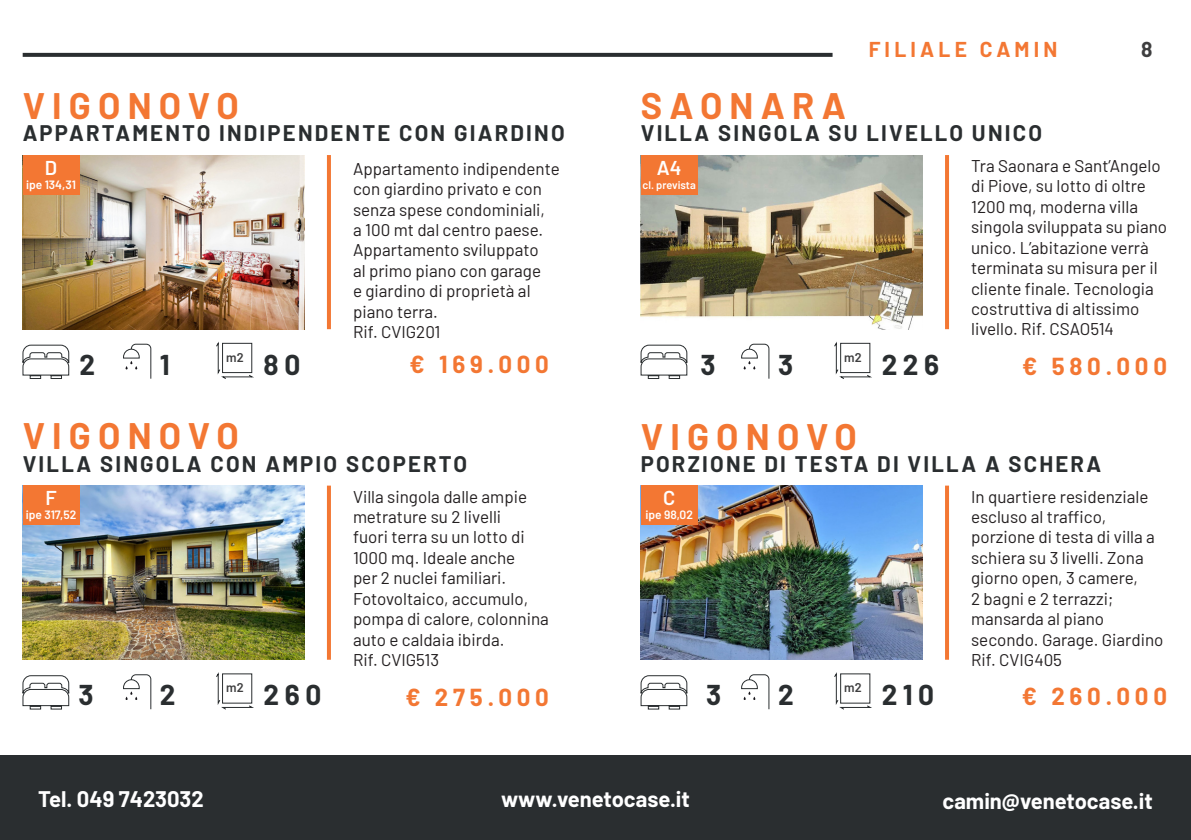
<style>
.page{position:relative;width:1191px;height:840px;background:#fff}
.page>*{position:absolute;margin:0;border:0;box-sizing:border-box;transform-origin:0 0}
.t1{font:700 36px "Barlow";letter-spacing:.2em;color:#f37733}
.t2{font:700 28px "Barlow";letter-spacing:.2em;color:#2a2e30}
.t3{font:700 24px "Barlow";letter-spacing:.2em;color:#f37733}
.t4{font:700 22px "Barlow";letter-spacing:.1em;color:#2a2e30}
.t5{font:700 22px "Barlow";color:#fff}
.t6{font:700 21px "Barlow";letter-spacing:.2em;color:#f37733}
.t7{font:700 21px "Barlow";color:#3e3e3f}
.t8{font:600 20px "Barlow";color:#fff}
.t9{font:17px/20.4px "Barlow";color:#231f20}
.t10{font:600 12.6px "Barlow";color:#3e3e3f}
.t11{font:600 12px "Barlow";color:#fff}
.t12{font:600 11px "Barlow";color:#fff}
</style>
<div class="page">
<svg style="left:23px;top:53px;width:809px;height:4px;background:#303436"></svg>
<div style="left:0;top:755px;width:1191px;height:84px;background:#2a2e30"></div>
<hr style="left:945px;top:485px;width:4px;height:174px;background:#f37733">
<svg style="left:834px;top:672px;width:38px;height:38px"></svg>
<svg style="left:741px;top:674px;width:29px;height:35px"></svg>
<svg style="left:640px;top:675px;width:47px;height:35px"></svg>
<svg style="left:216px;top:672px;width:38px;height:38px"></svg>
<svg style="left:123px;top:674px;width:29px;height:35px"></svg>
<svg style="left:22px;top:675px;width:48px;height:35px"></svg>
<hr style="left:327px;top:485px;width:4px;height:174px;background:#f37733">
<svg style="left:216px;top:341px;width:38px;height:38px"></svg>
<svg style="left:123px;top:343px;width:29px;height:36px"></svg>
<svg style="left:22px;top:344px;width:48px;height:35px"></svg>
<svg style="left:834px;top:341px;width:38px;height:38px"></svg>
<svg style="left:741px;top:343px;width:29px;height:36px"></svg>
<svg style="left:640px;top:344px;width:47px;height:35px"></svg>
<hr style="left:945px;top:155px;width:4px;height:174px;background:#f37733">
<hr style="left:327px;top:155px;width:4px;height:174px;background:#f37733">
<img style="left:641px;top:485px;width:282px;height:174px">
<div style="left:641px;top:485px;width:56px;height:40px;background:#f37733"></div>
<img style="left:23px;top:485px;width:282px;height:174px">
<div style="left:23px;top:485px;width:56px;height:40px;background:#f37733"></div>
<img style="left:641px;top:155px;width:282px;height:174px">
<div style="left:641px;top:155px;width:56px;height:40px;background:#f37733"></div>
<img style="left:23px;top:155px;width:282px;height:174px">
<div style="left:23px;top:155px;width:56px;height:40px;background:#f37733"></div>
<p class="t6" style="left:868px;top:34px;width:190px">FILIALE CAMIN</p>
<p class="t7" style="left:1141px;top:34px;width:13px">8</p>
<p class="t1" style="left:23px;top:80px;width:217px">VIGONOVO</p>
<p class="t1" style="left:641px;top:80px;width:207px">SAONARA</p>
<p class="t4" style="left:23px;top:117px;width:543px">APPARTAMENTO INDIPENDENTE CON GIARDINO</p>
<p class="t4" style="left:641px;top:117px;width:403px">VILLA SINGOLA SU LIVELLO UNICO</p>
<p class="t8" style="left:45px;top:153px;width:14px">D</p>
<p class="t11" style="left:26px;top:176px;width:52px">ipe 134,31</p>
<p class="t9" style="left:353px;top:157px;width:208px">Appartamento indipendente con giardino privato e con senza spese condominiali,<br>a 100 mt dal centro paese.<br>Appartamento sviluppato<br>al primo piano con garage<br>e giardino di proprietà al piano terra.</p>
<p class="t9" style="left:353px;top:320px;width:89px">Rif. CVIG201</p>
<p class="t8" style="left:657px;top:153px;width:26px">A4</p>
<p class="t12" style="left:642px;top:177px;width:55px">cl. prevista</p>
<p class="t9" style="left:971px;top:154px;width:197px">Tra Saonara e Sant’Angelo di Piove, su lotto di oltre<br>1200 mq, moderna villa singola sviluppata su piano unico. L’abitazione verrà terminata su misura per il cliente finale. Tecnologia costruttiva di altissimo livello. Rif. CSAO514</p>
<p class="t10" style="left:226px;top:347px;width:19px">m2</p>
<p class="t10" style="left:844px;top:347px;width:19px">m2</p>
<p class="t2" style="left:79px;top:344px;width:17px">2</p>
<p class="t2" style="left:160px;top:344px;width:11px">1</p>
<p class="t2" style="left:263px;top:344px;width:38px">80</p>
<p class="t3" style="left:409px;top:346px;width:141px">€ 169.000</p>
<p class="t2" style="left:700px;top:344px;width:17px">3</p>
<p class="t2" style="left:778px;top:344px;width:17px">3</p>
<p class="t1" style="left:23px;top:409px;width:217px">VIGONOVO</p>
<p class="t1" style="left:641px;top:410px;width:217px">VIGONOVO</p>
<p class="t2" style="left:881px;top:344px;width:59px">226</p>
<p class="t3" style="left:1022px;top:348px;width:146px">€ 580.000</p>
<p class="t4" style="left:23px;top:447px;width:446px">VILLA SINGOLA CON AMPIO SCOPERTO</p>
<p class="t4" style="left:641px;top:447px;width:462px">PORZIONE DI TESTA DI VILLA A SCHERA</p>
<p class="t8" style="left:45px;top:483px;width:13px">F</p>
<p class="t11" style="left:26px;top:506px;width:52px">ipe 317,52</p>
<p class="t9" style="left:353px;top:484px;width:197px">Villa singola dalle ampie metrature su 2 livelli<br>fuori terra su un lotto di<br>1000 mq. Ideale anche<br>per 2 nuclei familiari.<br>Fotovoltaico, accumulo, pompa di calore, colonnina auto e caldaia ibirda.</p>
<p class="t9" style="left:353px;top:648px;width:88px">Rif. CVIG513</p>
<p class="t8" style="left:663px;top:483px;width:14px">C</p>
<p class="t11" style="left:645px;top:506px;width:49px">ipe 98,02</p>
<p class="t9" style="left:971px;top:484px;width:194px">In quartiere residenziale escluso al traffico, porzione di testa di villa a schiera su 3 livelli. Zona giorno open, 3 camere,<br>2 bagni e 2 terrazzi; mansarda al piano secondo. Garage. Giardino</p>
<p class="t9" style="left:971px;top:648px;width:92px">Rif. CVIG405</p>
<p class="t10" style="left:226px;top:678px;width:19px">m2</p>
<p class="t10" style="left:844px;top:678px;width:19px">m2</p>
<p class="t2" style="left:79px;top:674px;width:17px">3</p>
<p class="t2" style="left:160px;top:674px;width:17px">2</p>
<p class="t2" style="left:263px;top:674px;width:59px">260</p>
<p class="t3" style="left:405px;top:679px;width:145px">€ 275.000</p>
<p class="t2" style="left:706px;top:674px;width:17px">3</p>
<p class="t2" style="left:778px;top:674px;width:17px">2</p>
<p class="t2" style="left:881px;top:674px;width:54px">210</p>
<p class="t3" style="left:1021px;top:678px;width:147px">€ 260.000</p>
<p class="t5" style="left:38px;top:782px;width:167px">Tel. 049 7423032</p>
<p class="t5" style="left:501px;top:782px;width:190px">www.venetocase.it</p>
<p class="t5" style="left:942px;top:784px;width:212px">camin@venetocase.it</p>
</div>
